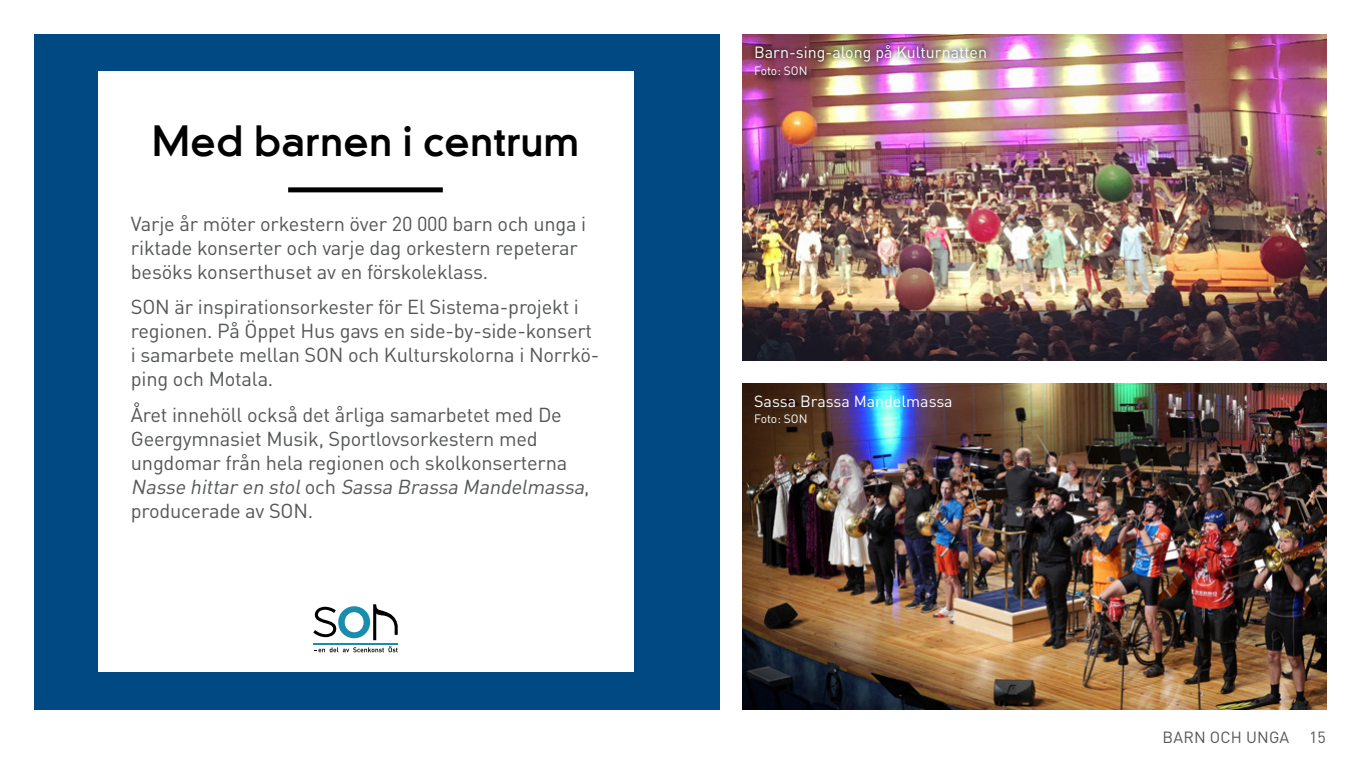
<style>
.page{position:relative;width:1361px;height:766px;background:#fff}
.page>*{position:absolute;margin:0;border:0;box-sizing:border-box;transform-origin:0 0}
.t1{font:700 40px "DIN Neuzeit Grotesk Pro";color:#000}
.t2{font:20px/24px "DIN Pro";letter-spacing:-.01em;color:#545756}
.t3{font:16px "DIN Pro";color:#fff}
.t4{font:16px "DIN Pro";letter-spacing:.01em;color:#545756}
.t5{font:12px "DIN Pro";color:#fff}
.s1{font-style:italic}
</style>
<div class="page">
<img style="left:743px;top:383px;width:584px;height:326px">
<img style="left:743px;top:34px;width:584px;height:326px">
<div style="left:34px;top:34px;width:686px;height:675px;background:#004982"></div>
<img style="left:751px;top:40px;width:240px;height:27px">
<div style="left:98px;top:71px;width:535px;height:600px;background:#fff"></div>
<div style="left:288px;top:187px;width:155px;height:5px;background:#000"></div>
<svg style="left:755px;top:65px;width:61px;height:19px"></svg>
<hr style="left:314px;top:643px;width:84px;height:1px;background:#198dae">
<svg style="left:314px;top:646px;width:84px;height:6px"></svg>
<svg style="left:313px;top:604px;width:85px;height:36px"></svg>
<h1 class="t1" style="left:152px;top:117px;width:429px">Med barnen i centrum</h1>
<p class="t2" style="left:131px;top:211px;width:457px">Varje år möter orkestern över 20 000 barn och unga i riktade konserter och varje dag orkestern repeterar besöks konserthuset av en förskoleklass.</p>
<p class="t2" style="left:131px;top:294px;width:470px">SON är inspirationsorkester för El Sistema-projekt i regionen. På Öppet Hus gavs en side-by-side-konsert i samarbete mellan SON och Kulturskolorna i Norrkö&shy;ping och Motala.</p>
<p class="t2" style="left:131px;top:401px;width:460px">Året innehöll också det årliga samarbetet med De Geergymnasiet Musik, Sportlovsorkestern med ungdomar från hela regionen och skolkonserterna <span class="s1">Nasse hittaren stol</span>o c h <span class="s1">Sassa Brassa Mandelmassa</span>, producerade av SON.</p>
<p class="t3" style="left:754px;top:41px;width:234px">Barn-sing-along på Kulturnatten</p>
<p class="t5" style="left:754px;top:62px;width:55px">Foto: SON</p>
<p class="t3" style="left:754px;top:390px;width:200px">Sassa Brassa Mandelmassa</p>
<p class="t5" style="left:754px;top:410px;width:55px">Foto: SON</p>
<p class="t4" style="left:1162px;top:726px;width:128px">BARN OCH UNGA</p>
<p class="t4" style="left:1309px;top:726px;width:18px">15</p>
</div>
